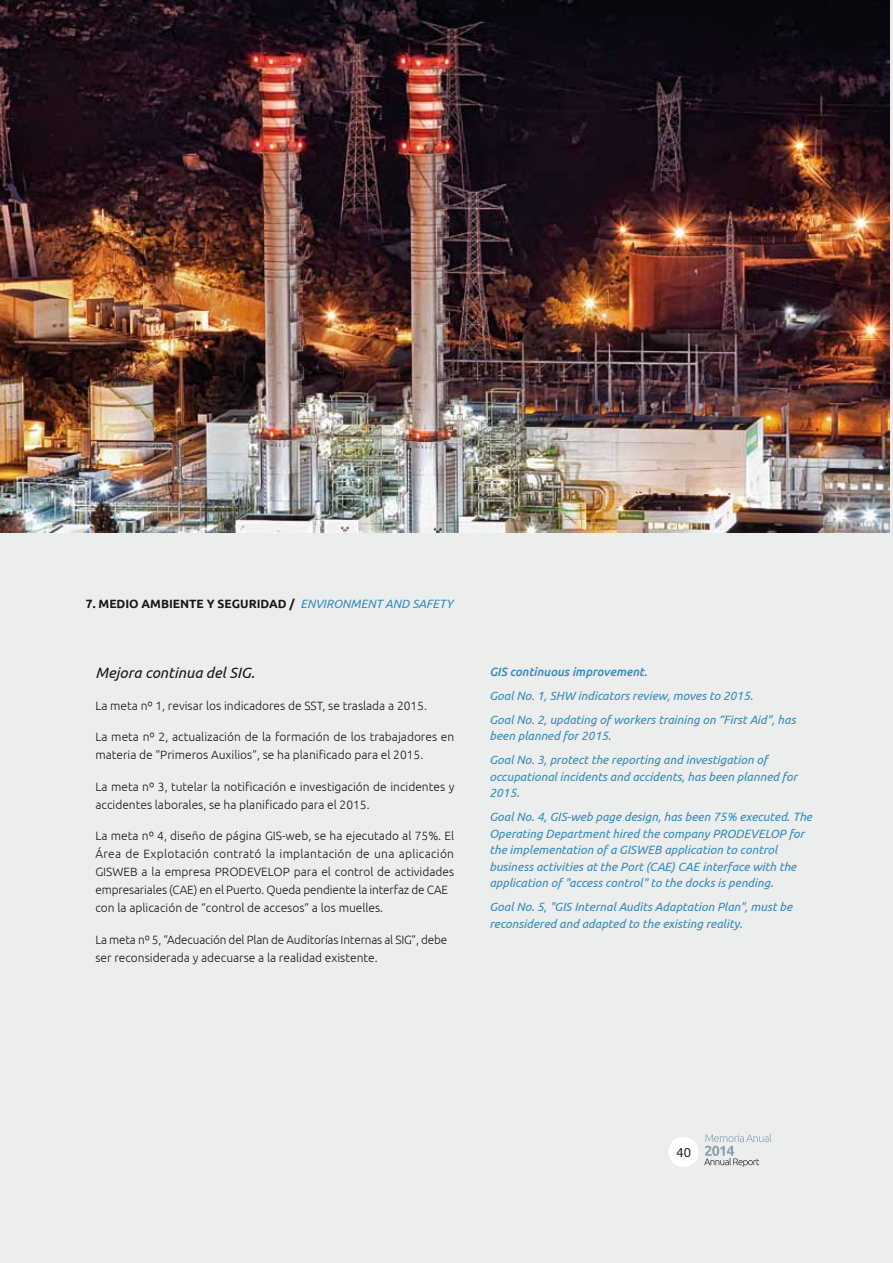
<style>
.page{position:relative;width:893px;height:1263px;background:#fff}
.page>*{position:absolute;margin:0;border:0;box-sizing:border-box;transform-origin:0 0}
.t1{font:italic 15px "Ubuntu";color:#1a171c}
.t2{font:300 12px/18px "Ubuntu";color:#1a171c}
.t3{font:italic 12px/16.5px "Ubuntu";color:#358bb8}
.t4{font:700 12px "Ubuntu";color:#1a171c}
.t5{font:12px "Neo Sans";color:#1a171c}
.s1{font-weight:400;font-style:italic;color:#358bb8}
.s2{font-weight:500}
</style>
<div class="page">
<div style="left:0;top:0;width:892px;height:1263px;background:#eceded"></div>
<svg style="left:704px;top:1133px;width:67px;height:34px"></svg>
<div style="left:668px;top:1137px;width:31px;height:30px;background:#fff;border-radius:50%"></div>
<img style="left:0;top:0;width:889px;height:532px">
<p class="t4" style="left:86px;top:597px;width:369px">7. MEDIO AMBIENTE Y SEGURIDAD / <span class="s1">ENVIRONMENT AND SAFETY</span></p>
<p class="t1" style="left:95px;top:664px;width:161px">Mejora continua del SIG.</p>
<p class="t2" style="left:95px;top:696px;width:333px">La meta nº 1, revisar los indicadores de SST, se traslada a 2015.</p>
<p class="t2" style="left:95px;top:727px;width:360px">La meta nº 2, actualización de la formación de los trabajadores en materia de “Primeros Auxilios”, se ha planificado para el 2015.</p>
<p class="t2" style="left:95px;top:777px;width:360px">La meta nº 3, tutelar la notificación e investigación de incidentes y accidentes laborales, se ha planificado para el 2015.</p>
<p class="t2" style="left:95px;top:826px;width:360px">La meta nº 4, diseño de página GIS-web, se ha ejecutado al 75%. El Área de Explotación contrató la implantación de una aplicación GISWEB a la empresa PRODEVELOP para el control de actividades empresariales (CAE) en el Puerto. Queda pendiente la interfaz de CAE con la aplicación de “control de accesos” a los muelles.</p>
<p class="t2" style="left:95px;top:930px;width:353px">La meta nº 5, “Adecuación del Plan de Auditorías Internas al SIG”, debe ser reconsiderada y adecuarse a la realidad existente.</p>
<p class="t3" style="left:489px;top:659px;width:308px;line-height:24px"><span class="s2">GIS continuous improvement.<br></span>Goal No. 1, SHW indicators review, moves to 2015.<br>Goal No. 2, updating of workers training on “First Aid", has</p>
<p class="t3" style="left:489px;top:724px;width:280px;line-height:24px">been planned for 2015.<br>Goal No. 3, protect the reporting and investigation of</p>
<p class="t3" style="left:489px;top:768px;width:310px">occupational incidents and accidents, has been planned for<br>2015.</p>
<p class="t3" style="left:489px;top:808px;width:324px">Goal No. 4, GIS-web page design, has been 75% executed. The Operating Department hired the company PRODEVELOP for the implementation of a GISWEB application to control business activities at the Port (CAE) CAE interface with the application of "access control" to the docks is pending.</p>
<p class="t3" style="left:489px;top:898px;width:305px">Goal No. 5, "GIS Internal Audits Adaptation Plan", must be reconsidered and adapted to the existing reality.</p>
<p class="t5" style="left:676px;top:1147px;width:16px">40</p>
</div>
